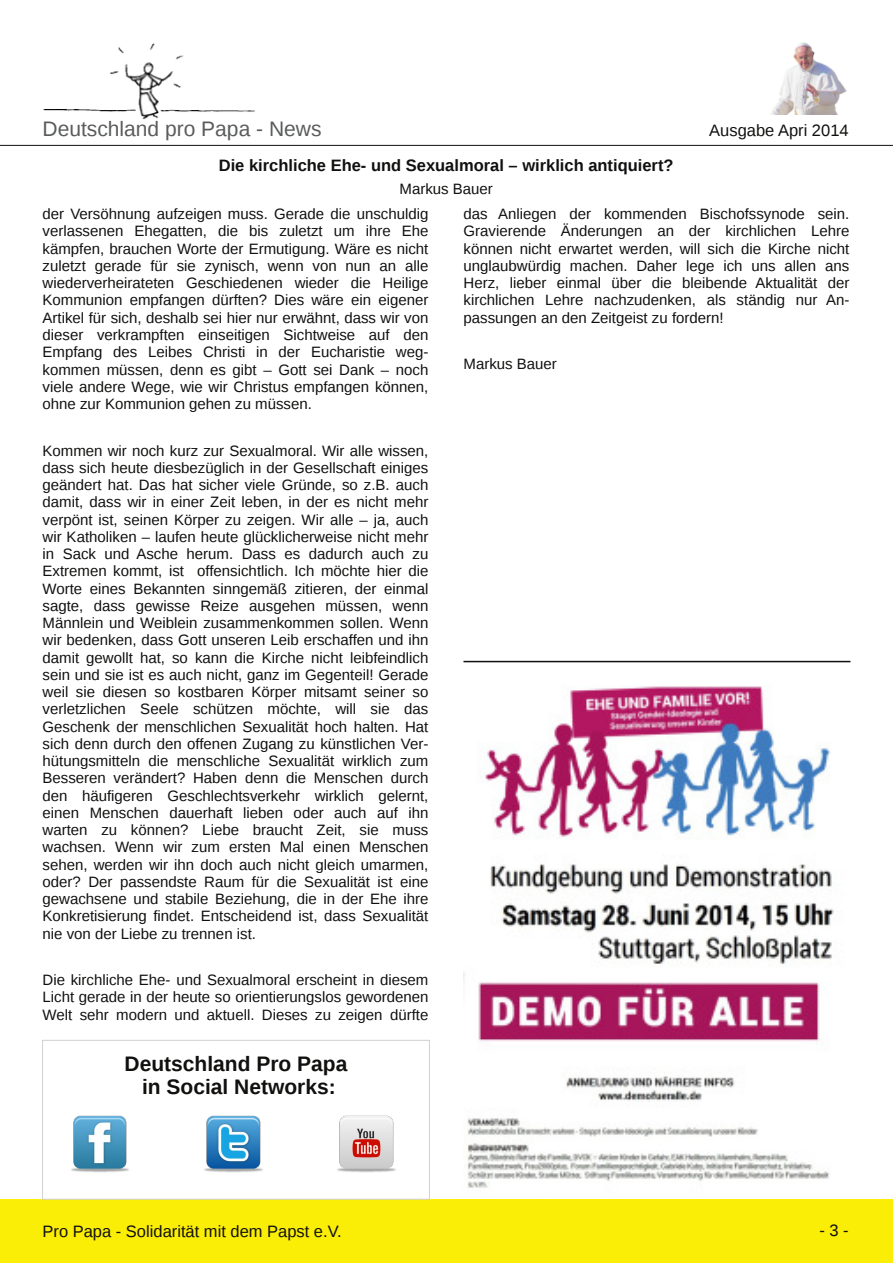
<style>
.page{position:relative;width:893px;height:1263px;background:#fff}
.page>*{position:absolute;margin:0;border:0;box-sizing:border-box;transform-origin:0 0}
.t1{font:700 21px/22.5px "Liberation Sans";color:#11100f;text-align:center}
.t2{font:21px "Liberation Sans";color:#5a5b5c}
.t3{font:16.5px "Liberation Sans";color:#11100f}
.t4{font:700 16.5px "Liberation Sans";color:#11100f}
.t5{font:15px/17.2px "Liberation Sans";color:#11100f;text-align:justify}
</style>
<div class="page">
<hr style="left:0;top:145px;width:893px;height:1px;background:#11100f">
<img style="left:43px;top:43px;width:212px;height:77px">
<img style="left:770px;top:43px;width:77px;height:72px">
<div style="left:0;top:1199px;width:893px;height:64px;background:#faed06"></div>
<div style="left:43px;top:1040px;width:386px;height:159px;border:1px solid #d1d1d1"></div>
<img style="left:71px;top:1115px;width:58px;height:58px">
<img style="left:204px;top:1115px;width:59px;height:58px">
<img style="left:337px;top:1115px;width:59px;height:58px">
<hr style="left:463px;top:661px;width:387px;height:1px;background:#11100f">
<img style="left:463px;top:686px;width:371px;height:502px">
<h1 class="t2" style="left:43px;top:117px;width:280px">Deutschland pro Papa - News</h1>
<p class="t3" style="left:709px;top:121px;width:141px">Ausgabe Apri 2014</p>
<p class="t4" style="left:219px;top:156px;width:456px">Die kirchliche Ehe- und Sexualmoral – wirklich antiquiert?</p>
<p class="t5" style="left:400px;top:180px;width:95px">Markus Bauer</p>
<p class="t5" style="left:43px;top:205px;width:387px">der Versöhnung aufzeigen muss. Gerade die unschuldig verlassenen Ehegatten, die bis zuletzt um ihre Ehe kämpfen, brauchen Worte der Ermutigung. Wäre es nicht zuletzt gerade für sie zynisch, wenn von nun an alle wiederverheirateten Geschiedenen wieder die Heilige Kommunion empfangen dürften? Dies wäre ein eigener Artikel für sich, deshalb sei hier nur erwähnt, dass wir von dieser verkrampften einseitigen Sichtweise auf den Empfang des Leibes Christi in der Eucharistie weg&shy;kommen müssen, denn es gibt – Gott sei Dank – noch viele andere Wege, wie wir Christus empfangen können, ohne zur Kommunion gehen zu müssen.</p>
<p class="t5" style="left:43px;top:442px;width:387px">Kommen wir noch kurz zur Sexualmoral. Wir alle wissen, dass sich heute diesbezüglich in der Gesellschaft einiges geändert hat. Das hat sicher viele Gründe, so z.B. auch damit, dass wir in einer Zeit leben, in der es nicht mehr verpönt ist, seinen Körper zu zeigen. Wir alle – ja, auch wir Katholiken – laufen heute glücklicherweise nicht mehr in Sack und Asche herum. Dass es dadurch auch zu Extremen kommt, ist offensichtlich. Ich möchte hier die Worte eines Bekannten sinngemäß zitieren, der einmal sagte, dass gewisse Reize ausgehen müssen, wenn Männlein und Weiblein zusammenkommen sollen. Wenn wir bedenken, dass Gott unseren Leib erschaffen und ihn damit gewollt hat, so kann die Kirche nicht leibfeindlich sein und sie ist es auch nicht, ganz im Gegenteil! Gerade weil sie diesen so kostbaren Körper mitsamt seiner so verletzlichen Seele schützen möchte, will sie das Geschenk der menschlichen Sexualität hoch halten. Hat sich denn durch den offenen Zugang zu künstlichen Ver&shy;hütungsmitteln die menschliche Sexualität wirklich zum Besseren verändert? Haben denn die Menschen durch den häufigeren Geschlechtsverkehr wirklich gelernt, einen Menschen dauerhaft lieben oder auch auf ihn warten zu können? Liebe braucht Zeit, sie muss wachsen. Wenn wir zum ersten Mal einen Menschen sehen, werden wir ihn doch auch nicht gleich umarmen, oder? Der passendste Raum für die Sexualität ist eine gewachsene und stabile Beziehung, die in der Ehe ihre Konkretisierung findet. Entscheidend ist, dass Sexualität nie von der Liebe zu trennen ist.</p>
<p class="t5" style="left:43px;top:971px;width:387px">Die kirchliche Ehe- und Sexualmoral erscheint in diesem Licht gerade in der heute so orientierungslos gewordenen Welt sehr modern und aktuell. Dieses zu zeigen dürfte</p>
<h1 class="t1" style="left:125px;top:1053px;width:224px">Deutschland Pro Papa in Social Networks:</h1>
<p class="t5" style="left:463px;top:205px;width:387px">das Anliegen der kommenden Bischofssynode sein.<br>Gravierende Änderungen an der kirchlichen Lehre können nicht erwartet werden, will sich die Kirche nicht unglaubwürdig machen. Daher lege ich uns allen ans Herz, lieber einmal über die bleibende Aktualität der kirchlichen Lehre nachzudenken, als ständig nur An&shy;passungen an den Zeitgeist zu fordern!</p>
<p class="t5" style="left:463px;top:355px;width:95px">Markus Bauer</p>
<p class="t3" style="left:43px;top:1222px;width:301px">Pro Papa - Solidarität mit dem Papst e.V.</p>
<p class="t3" style="left:819px;top:1221px;width:31px">-3-</p>
</div>
